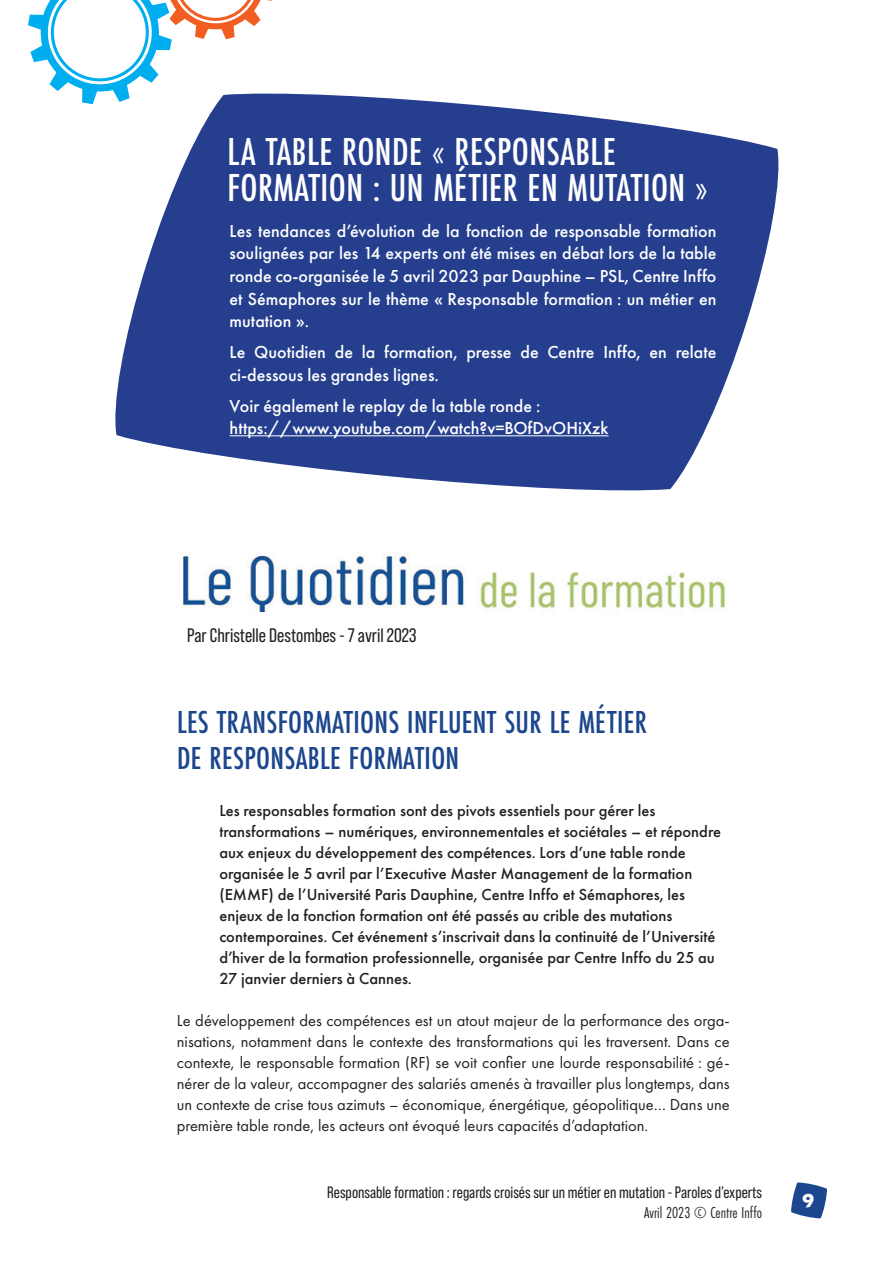
<style>
.page{position:relative;width:893px;height:1263px;background:#fff}
.page>*{position:absolute;margin:0;border:0;box-sizing:border-box;transform-origin:0 0}
.titre_1_synthese{font:500 40.5px/36px "Futura PT Cond";letter-spacing:.01em;color:#fff}
.titre_1_synthese-2{font:500 33px/36px "Futura PT Cond";letter-spacing:.01em;color:#1c468d}
.entretien_nom{font:19.5px "Bebas Neue Pro";color:#231f20}
.texte_synthese{font:500 18px/22.5px "Futura PT";color:#fff}
.quotidien_intro{font:500 16.5px/21px "Futura PT";color:#231f20}
.quotidien_texte{font:16.5px/21px "Futura PT";color:#231f20;text-align:justify}
.t1{font:16.5px "Bebas Neue Pro";color:#231f20}
.t2{font:16.5px "Futura PT Cond";color:#231f20}
</style>
<div class="page">
<svg style="left:115px;top:93px;width:664px;height:398px;fill:#253f8e"></svg>
<hr style="left:230px;top:435px;width:378px;height:1px;background:#fff">
<img style="left:183px;top:554px;width:282px;height:57px">
<img style="left:480px;top:572px;width:245px;height:40px">
<svg style="left:28px;top:0;width:247px;height:104px"></svg>
<svg style="left:791px;top:1182px;width:36px;height:36px"></svg>
<p class="titre_1_synthese" style="left:228px;top:133px;width:482px">LA TABLE RONDE « RESPONSABLE<br>FORMATION : UN MÉTIER EN MUTATION »</p>
<p class="texte_synthese" style="left:230px;top:220px;width:488px;text-align:justify">Les tendances d’évolution de la fonction de responsable formation soulignées par les 14 experts ont été mises en débat lors de la table ronde co-organisée le 5 avril 2023 par Dauphine – PSL, Centre Inffo et Sémaphores sur le thème « Responsable formation : un métier en mutation ».</p>
<p class="texte_synthese" style="left:230px;top:341px;width:488px">Le Quotidien de la formation, presse de Centre Inffo, en relate ci-dessous les grandes lignes.</p>
<p class="texte_synthese" style="left:230px;top:394px;width:380px">Voir également le replay de la table ronde : https://www.youtube.com/watch?v=BOfDvOHiXzk</p>
<p class="entretien_nom" style="left:187px;top:624px;width:231px">Par Christelle Destombes - 7 avril 2023</p>
<p class="titre_1_synthese-2" style="left:177px;top:704px;width:471px">LES TRANSFORMATIONS INFLUENT SUR LE MÉTIER<br>DE RESPONSABLE FORMATION</p>
<p class="quotidien_intro" style="left:219px;top:800px;width:503px">Les responsables formation sont des pivots essentiels pour gérer les transformations – numériques, environnementales et sociétales – et répondre aux enjeux du développement des compétences. Lors d’une table ronde organisée le 5 avril par l’Executive Master Management de la formation (EMMF) de l’Université Paris Dauphine, Centre Inffo et Sémaphores, les enjeux de la fonction formation ont été passés au crible des mutations contemporaines. Cet événement s’inscrivait dans la continuité de l’Université d’hiver de la formation professionnelle, organisée par Centre Inffo du 25 au 27 janvier derniers à Cannes.</p>
<p class="quotidien_texte" style="left:177px;top:1010px;width:554px">Le développement des compétences est un atout majeur de la performance des orga&shy;nisations, notamment dans le contexte des transformations qui les traversent. Dans ce contexte, le responsable formation (RF) se voit confier une lourde responsabilité : gé&shy;nérer de la valeur, accompagner des salariés amenés à travailler plus longtemps, dans un contexte de crise tous azimuts – économique, énergétique, géopolitique… Dans une première table ronde, les acteurs ont évoqué leurs capacités d’adaptation.</p>
<p class="t1" style="left:327px;top:1183px;width:436px">Responsable formation : regards croisés sur un métier en mutation - Paroles d’experts</p>
<p class="t2" style="left:644px;top:1203px;width:120px">Avril 2023 © Centre Inffo</p>
</div>
